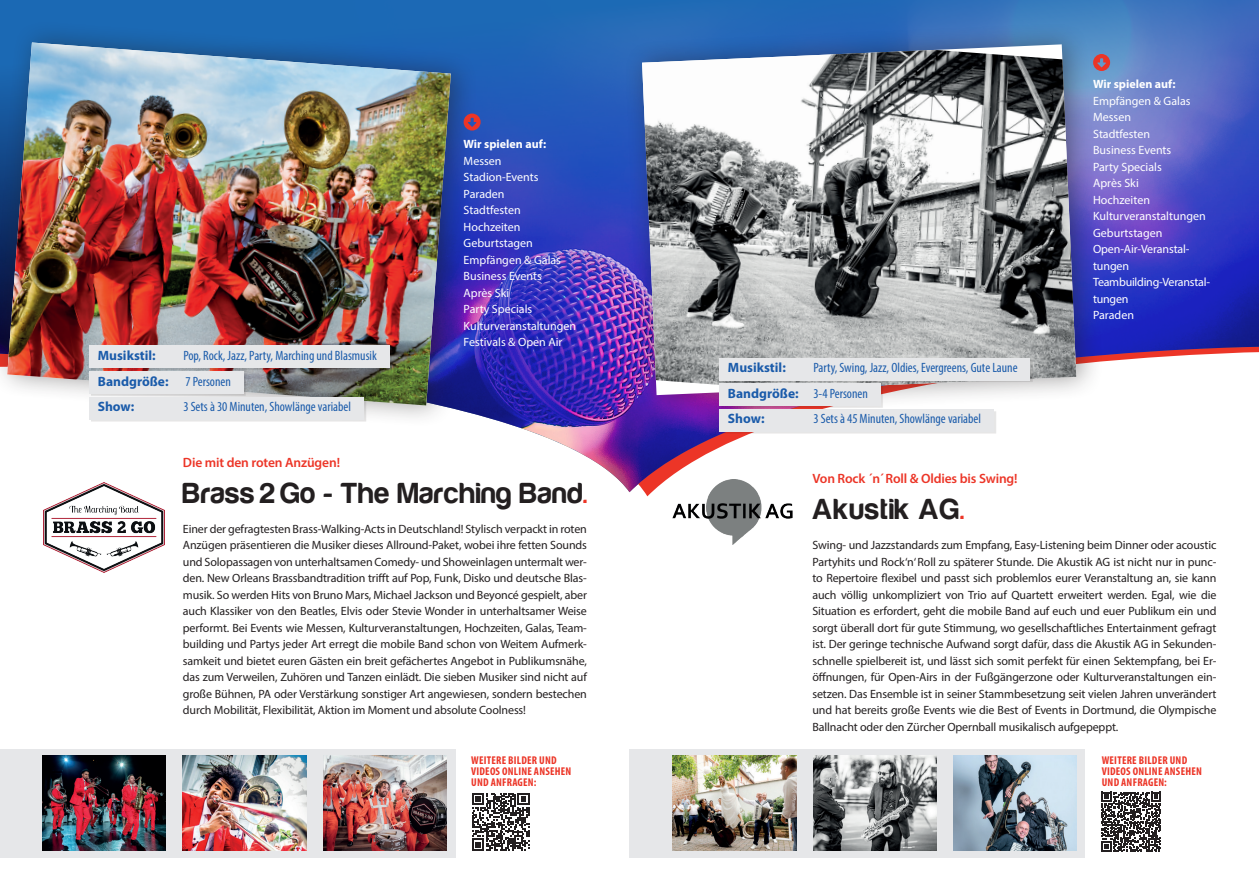
<style>
.page{position:relative;width:1259px;height:893px;background:#fff}
.page>*{position:absolute;margin:0;border:0;box-sizing:border-box;transform-origin:0 0}
.t1{font:30px "Harabara";letter-spacing:.03em;color:#231f20}
.t2{font:condensed 13.5px/25.5px "Myriad Pro";color:#1a5baa}
.t3{font:600 13.5px "Myriad Pro";letter-spacing:-.01em;color:#ec3527}
.t4{font:700 13.5px "Myriad Pro";color:#1a5baa}
.t5{font:12px/16.5px "Myriad Pro";letter-spacing:-.01em;color:#231f20;text-align:justify}
.t6{font:12px/16.5px "Myriad Pro";color:#fff}
.t7{font:700 12px "Myriad Pro";color:#fff}
.t8{font:700 condensed 11.25px/11.2px "Myriad Pro";letter-spacing:.02em;color:#ec3527}
.s1{color:#ec3527}
.s2{font-weight:700;font-stretch:normal}
</style>
<div class="page">
<div style="left:0;top:749px;width:455px;height:109px;background:#e6e7e9"></div>
<div style="left:629px;top:749px;width:456px;height:109px;background:#e6e7e9"></div>
<img style="left:0;top:0;width:1259px;height:492px">
<div style="left:0;top:20px;width:478px;height:408px;background:#231f20;opacity:.45"></div>
<img style="left:7px;top:43px;width:444px;height:362px">
<div style="left:623px;top:21px;width:480px;height:397px;background:#231f20;opacity:.45"></div>
<svg style="left:642px;top:44px;width:434px;height:351px"></svg>
<img style="left:642px;top:50px;width:434px;height:340px">
<img style="left:183px;top:755px;width:123px;height:95px">
<img style="left:673px;top:755px;width:123px;height:95px">
<img style="left:323px;top:755px;width:123px;height:95px">
<img style="left:813px;top:755px;width:123px;height:95px">
<img style="left:43px;top:755px;width:123px;height:95px">
<img style="left:953px;top:755px;width:124px;height:95px">
<div style="left:91px;top:348px;width:301px;height:73px;background:#231f20;opacity:.11"></div>
<div style="left:89px;top:346px;width:301px;height:22px;background:#e6e7e9"></div>
<div style="left:89px;top:371px;width:155px;height:22px;background:#e6e7e9"></div>
<div style="left:89px;top:397px;width:275px;height:22px;background:#e6e7e9"></div>
<div style="left:721px;top:360px;width:311px;height:73px;background:#231f20;opacity:.11"></div>
<div style="left:719px;top:358px;width:311px;height:22px;background:#e6e7e9"></div>
<div style="left:719px;top:384px;width:161px;height:22px;background:#e6e7e9"></div>
<div style="left:719px;top:409px;width:275px;height:22px;background:#e6e7e9"></div>
<img style="left:44px;top:482px;width:121px;height:90px">
<img style="left:672px;top:480px;width:121px;height:64px">
<svg style="left:472px;top:793px;width:57px;height:58px"></svg>
<svg style="left:463px;top:114px;width:17px;height:17px"></svg>
<svg style="left:1093px;top:54px;width:17px;height:17px"></svg>
<svg style="left:1101px;top:792px;width:60px;height:60px"></svg>
<p class="t4" style="left:98px;top:347px;width:59px">Musikstil:</p>
<p class="t2" style="left:183px;top:343px;width:195px">Pop, Rock, Jazz, Party, Marching und Blasmusik</p>
<p class="t4" style="left:98px;top:372px;width:72px">Bandgröße:</p>
<p class="t2" style="left:185px;top:368px;width:47px">7 Personen</p>
<p class="t4" style="left:98px;top:398px;width:38px">Show:</p>
<p class="t2" style="left:183px;top:394px;width:169px">3 Sets à 30 Minuten, Showlänge variabel</p>
<p class="t7" style="left:463px;top:136px;width:84px">Wir spielen auf:</p>
<p class="t6" style="left:463px;top:152px;width:114px">Messen<br>Stadion-Events<br>Paraden<br>Stadtfesten<br>Hochzeiten<br>Geburtstagen<br>Empfängen &amp; Galas<br>Business Events<br>Après Ski<br>Party Specials<br>Kulturveranstaltungen<br>Festivals &amp; Open Air</p>
<p class="t3" style="left:183px;top:453px;width:159px">Die mit den roten Anzügen!</p>
<h1 class="t1" style="left:183px;top:477px;width:405px">Brass 2 Go - The Marching Band<span class="s1">.</span></h1>
<p class="t5" style="left:183px;top:520px;width:405px">Einer der gefragtesten Brass-Walking-Acts in Deutschland! Stylisch verpackt in roten Anzügen präsentieren die Musiker dieses Allround-Paket, wobei ihre fetten Sounds und Solopassagen von unterhaltsamen Comedy- und Showeinlagen untermalt wer&shy;den. New Orleans Brassbandtradition trifft auf Pop, Funk, Disko und deutsche Blas&shy;musik. So werden Hits von Bruno Mars, Michael Jackson und Beyoncé gespielt, aber auch Klassiker von den Beatles, Elvis oder Stevie Wonder in unterhaltsamer Weise performt. Bei Events wie Messen, Kulturveranstaltungen, Hochzeiten, Galas, Team&shy;building und Partys jeder Art erregt die mobile Band schon von Weitem Aufmerk&shy;samkeit und bietet euren Gästen ein breit gefächertes Angebot in Publikumsnä he, das zum Verweilen, Zuhören und Tanzen einlädt. Die sieben Musiker sind nicht auf große Bü hnen, PA oder Verstärkung sonstiger Art angewiesen, sondern bestechen durch Mobilität, Flexibilität, Aktion im Moment und absolute Coolness!</p>
<p class="t4" style="left:728px;top:359px;width:59px">Musikstil:</p>
<p class="t2" style="left:728px;top:355px;width:291px;text-indent:85px">Party, Swing, Jazz, Oldies, Evergreens, Gute Laune<br><span class="s2">Bandgröße:</span> 3-4 Personen<br><span class="s2">Show:</span></p>
<p class="t2" style="left:813px;top:406px;width:169px">3 Sets à 45 Minuten, Showlänge variabel</p>
<p class="t7" style="left:1093px;top:76px;width:84px">Wir spielen auf:</p>
<p class="t6" style="left:1093px;top:92px;width:118px">Empfängen &amp; Galas<br>Messen<br>Stadtfesten<br>Business Events<br>Party Specials<br>Après Ski<br>Hochzeiten<br>Kulturveranstaltungen<br>Geburtstagen<br>Open-Air-Veranstal&shy;tungen<br>Teambuilding-Veranstal&shy;tungen<br>Paraden</p>
<p class="t3" style="left:812px;top:470px;width:207px">Von Rock ´n´Roll &amp; Oldies bis Swing!</p>
<h1 class="t1" style="left:812px;top:493px;width:153px">Akustik AG<span class="s1">.</span></h1>
<p class="t5" style="left:812px;top:537px;width:405px">Swing- und Jazzstandards zum Empfang, Easy-Listening beim Dinner oder acoustic Partyhits und Rock‘n‘Roll zu späterer Stunde. Die Akustik AG ist nicht nur in punc&shy;to Repertoire flexibel und passt sich problemlos eurer Veranstaltung an, sie kann auch völlig unkompliziert von Trio auf Quartett erweitert werden. Egal, wie die Situation es erfordert, geht die mobile Band auf euch und euer Publikum ein und sorgt überall dort für gute Stimmung, wo gesellschaftliches Entertainment gefragt ist. Der geringe technische Aufwand sorgt dafür, dass die Akustik AG in Sekunden&shy;schnelle spielbereit ist, und lässt sich somit perfekt für einen Sektempfang, bei Er&shy;öffnungen, für Open-Airs in der Fußgängerzone oder Kulturveranstaltungen ein&shy;setzen. Das Ensemble ist in seiner Stammbesetzung seit vielen Jahren unverändert und hat bereits große Events wie die Best of Events in Dortmund, die Olympische Ballnacht oder den Zürcher Opernball musikalisch aufgepeppt.</p>
<p class="t8" style="left:471px;top:754px;width:102px">WEITERE BILDER UND<br>VIDEOS ONLINE ANSEHEN<br>UND ANFRAGEN:</p>
<p class="t8" style="left:1101px;top:754px;width:102px">WEITERE BILDER UND<br>VIDEOS ONLINE ANSEHEN<br>UND ANFRAGEN:</p>
</div>
